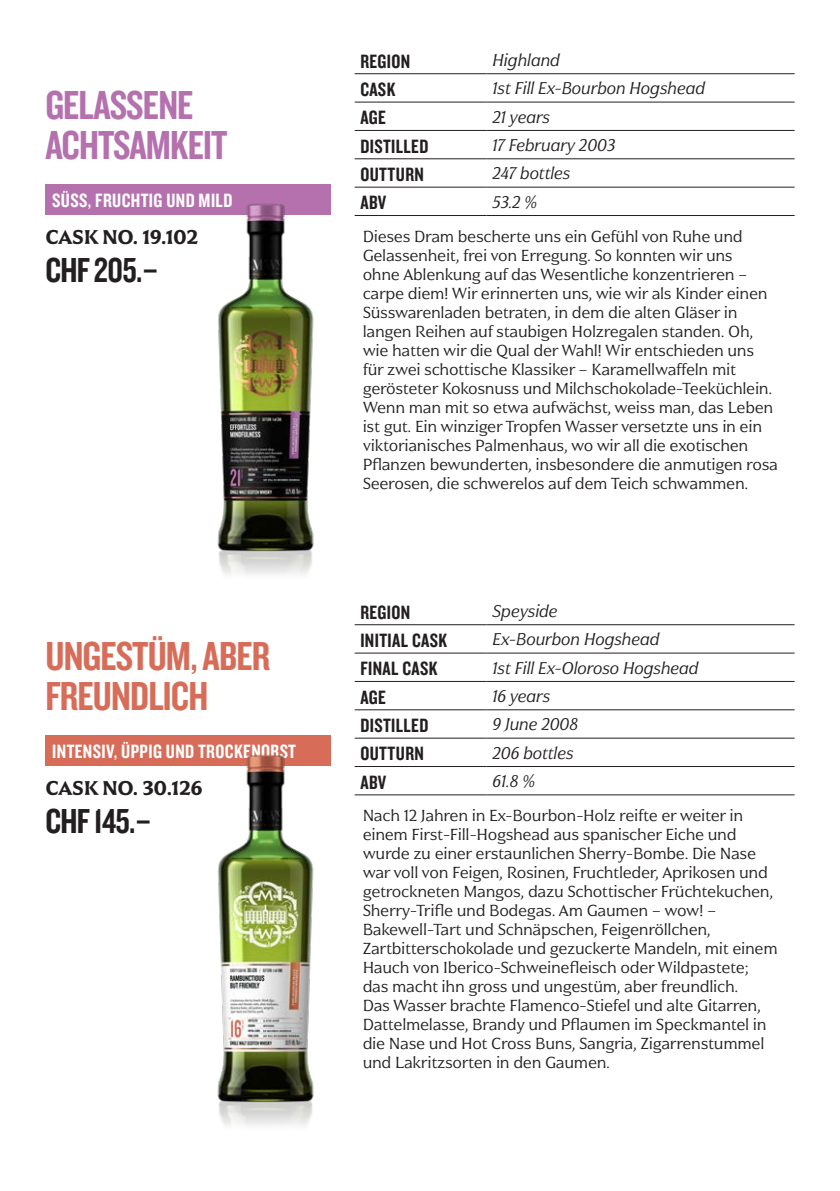
<style>
.page{position:relative;width:840px;height:1191px;background:#fff}
.page>*{position:absolute;margin:0;border:0;box-sizing:border-box;transform-origin:0 0}
.t1{font:42px/40px "Knockout 49 Liteweight";letter-spacing:-.02em;color:#d76d59}
.t2{font:42px/40px "Knockout 49 Liteweight";letter-spacing:-.02em;color:#b571ae}
.t3{font:36px "Knockout 49 Liteweight";letter-spacing:-.02em;color:#231f20}
.t4{font:20px "Knockout 49 Liteweight";letter-spacing:.02em;color:#231f20}
.t5{font:20px "Knockout 49 Liteweight";letter-spacing:.02em;color:#fff}
.t6{font:20px "Civane Nor Dem";letter-spacing:-.02em;color:#231f20}
.t7{font:17px "Civane Nor Boo It";letter-spacing:-.02em;color:#231f20}
.t8{font:16px/19px "Civane Nor Boo";letter-spacing:-.02em;color:#231f20}
</style>
<div class="page">
<div style="left:45px;top:184px;width:285px;height:31px;background:#b571ae"></div>
<hr style="left:354px;top:73px;width:132px;height:1px;background:#231f20">
<hr style="left:486px;top:73px;width:308px;height:1px;background:#231f20">
<hr style="left:354px;top:102px;width:132px;height:1px;background:#231f20">
<hr style="left:486px;top:102px;width:308px;height:1px;background:#231f20">
<hr style="left:354px;top:130px;width:132px;height:1px;background:#231f20">
<hr style="left:486px;top:130px;width:308px;height:1px;background:#231f20">
<hr style="left:354px;top:158px;width:132px;height:1px;background:#231f20">
<hr style="left:486px;top:158px;width:308px;height:1px;background:#231f20">
<hr style="left:354px;top:187px;width:132px;height:1px;background:#231f20">
<hr style="left:486px;top:187px;width:308px;height:1px;background:#231f20">
<hr style="left:354px;top:215px;width:132px;height:1px;background:#231f20">
<hr style="left:486px;top:215px;width:308px;height:1px;background:#231f20">
<img style="left:217px;top:203px;width:97px;height:372px">
<div style="left:45px;top:735px;width:285px;height:31px;background:#d76d59"></div>
<hr style="left:354px;top:624px;width:132px;height:1px;background:#231f20">
<hr style="left:486px;top:624px;width:308px;height:1px;background:#231f20">
<hr style="left:354px;top:652px;width:132px;height:1px;background:#231f20">
<hr style="left:486px;top:652px;width:308px;height:1px;background:#231f20">
<hr style="left:354px;top:681px;width:132px;height:1px;background:#231f20">
<hr style="left:486px;top:681px;width:308px;height:1px;background:#231f20">
<hr style="left:354px;top:709px;width:132px;height:1px;background:#231f20">
<hr style="left:486px;top:709px;width:308px;height:1px;background:#231f20">
<hr style="left:354px;top:737px;width:132px;height:1px;background:#231f20">
<hr style="left:486px;top:737px;width:308px;height:1px;background:#231f20">
<hr style="left:354px;top:766px;width:132px;height:1px;background:#231f20">
<hr style="left:486px;top:766px;width:308px;height:1px;background:#231f20">
<hr style="left:354px;top:794px;width:132px;height:1px;background:#231f20">
<hr style="left:486px;top:794px;width:308px;height:1px;background:#231f20">
<img style="left:217px;top:754px;width:97px;height:372px">
<h1 class="t2" style="left:45px;top:83px;width:184px">GELASSENE<br>ACHTSAMKEIT</h1>
<p class="t5" style="left:52px;top:188px;width:182px">SÜSS, FRUCHTIG UND MILD</p>
<p class="t6" style="left:45px;top:225px;width:155px">CASK NO. 19.102</p>
<h2 class="t3" style="left:45px;top:247px;width:115px">CHF 205.–</h2>
<h1 class="t1" style="left:45px;top:634px;width:226px">UNGESTÜM, ABER<br>FREUNDLICH</h1>
<p class="t5" style="left:52px;top:739px;width:245px">INTENSIV, ÜPPIG UND TROCKENOBST</p>
<p class="t6" style="left:45px;top:776px;width:159px">CASK NO. 30.126</p>
<h2 class="t3" style="left:45px;top:798px;width:108px">CHF 145.–</h2>
<p class="t4" style="left:360px;top:48px;width:51px">REGION</p>
<p class="t7" style="left:492px;top:49px;width:69px">Highland</p>
<p class="t4" style="left:360px;top:77px;width:37px">CASK</p>
<p class="t7" style="left:492px;top:78px;width:214px">1st Fill Ex-Bourbon Hogshead</p>
<p class="t4" style="left:360px;top:105px;width:27px">AGE</p>
<p class="t7" style="left:492px;top:106px;width:59px">21 years</p>
<p class="t4" style="left:360px;top:133px;width:70px">DISTILLED</p>
<p class="t7" style="left:492px;top:134px;width:124px">17 February 2003</p>
<p class="t4" style="left:360px;top:162px;width:65px">OUTTURN</p>
<p class="t7" style="left:492px;top:163px;width:80px">247 bottles</p>
<p class="t4" style="left:360px;top:190px;width:28px">ABV</p>
<p class="t7" style="left:492px;top:191px;width:46px">53.2 %</p>
<p class="t8" style="left:362px;top:226px;width:416px">Dieses Dram bescherte uns ein Gefühl von Ruhe und Gelassenheit, frei von Erregung. So konnten wir uns<br>ohne Ablenkung auf das Wesentliche konzentrieren – carpe diem! Wir erinnerten uns, wie wir als Kinder einen Süsswarenladen betraten, in dem die alten Gläser in langen Reihen auf staubigen Holzregalen standen. Oh, wie hatten wir die Qual der Wahl! Wir entschieden uns für zwei schottische Klassiker – Karamellwaffeln mit gerösteter Kokosnuss und Milchschokolade-Teeküchlein.<br>Wenn man mit so etwa aufwächst, weiss man, das Leben ist gut. Ein winziger Tropfen Wasser versetzte uns in ein viktorianisches Palmenhaus, wo wir all die exotischen Pflanzen bewunderten, insbesondere die anmutigen rosa Seerosen, die schwerelos auf dem Teich schwammen.</p>
<p class="t4" style="left:360px;top:599px;width:51px">REGION</p>
<p class="t7" style="left:492px;top:600px;width:67px">Speyside</p>
<p class="t4" style="left:360px;top:627px;width:88px">INITIAL CASK</p>
<p class="t7" style="left:492px;top:628px;width:169px">Ex-Bourbon Hogshead</p>
<p class="t4" style="left:360px;top:656px;width:79px">FINAL CASK</p>
<p class="t7" style="left:492px;top:657px;width:208px">1st Fill Ex-Oloroso Hogshead</p>
<p class="t4" style="left:360px;top:684px;width:27px">AGE</p>
<p class="t7" style="left:492px;top:685px;width:59px">16 years</p>
<p class="t4" style="left:360px;top:712px;width:70px">DISTILLED</p>
<p class="t7" style="left:492px;top:714px;width:87px">9 June 2008</p>
<p class="t4" style="left:360px;top:741px;width:65px">OUTTURN</p>
<p class="t7" style="left:492px;top:742px;width:83px">206 bottles</p>
<p class="t4" style="left:360px;top:769px;width:28px">ABV</p>
<p class="t7" style="left:492px;top:770px;width:44px">61.8 %</p>
<p class="t8" style="left:362px;top:806px;width:416px">Nach 12 Jahren in Ex-Bourbon-Holz reifte er weiter in einem First-Fill-Hogshead aus spanischer Eiche und wurde zu einer erstaunlichen Sherry-Bombe. Die Nase war voll von Feigen, Rosinen, Fruchtleder, Aprikosen und getrockneten Mangos, dazu Schottischer Früchtekuchen, Sherry-Trifle und Bodegas. Am Gaumen – wow! – Bakewell-Tart und Schnäpschen, Feigenröllchen, Zartbitterschokolade und gezuckerte Mandeln, mit einem Hauch von Iberico-Schweinefleisch oder Wildpastete; das macht ihn gross und ungestüm, aber freundlich.<br>Das Wasser brachte Flamenco-Stiefel und alte Gitarren, Dattelmelasse, Brandy und Pflaumen im Speckmantel in die Nase und Hot Cross Buns, Sangria, Zigarrenstummel und Lakritzsorten in den Gaumen.</p>
</div>
